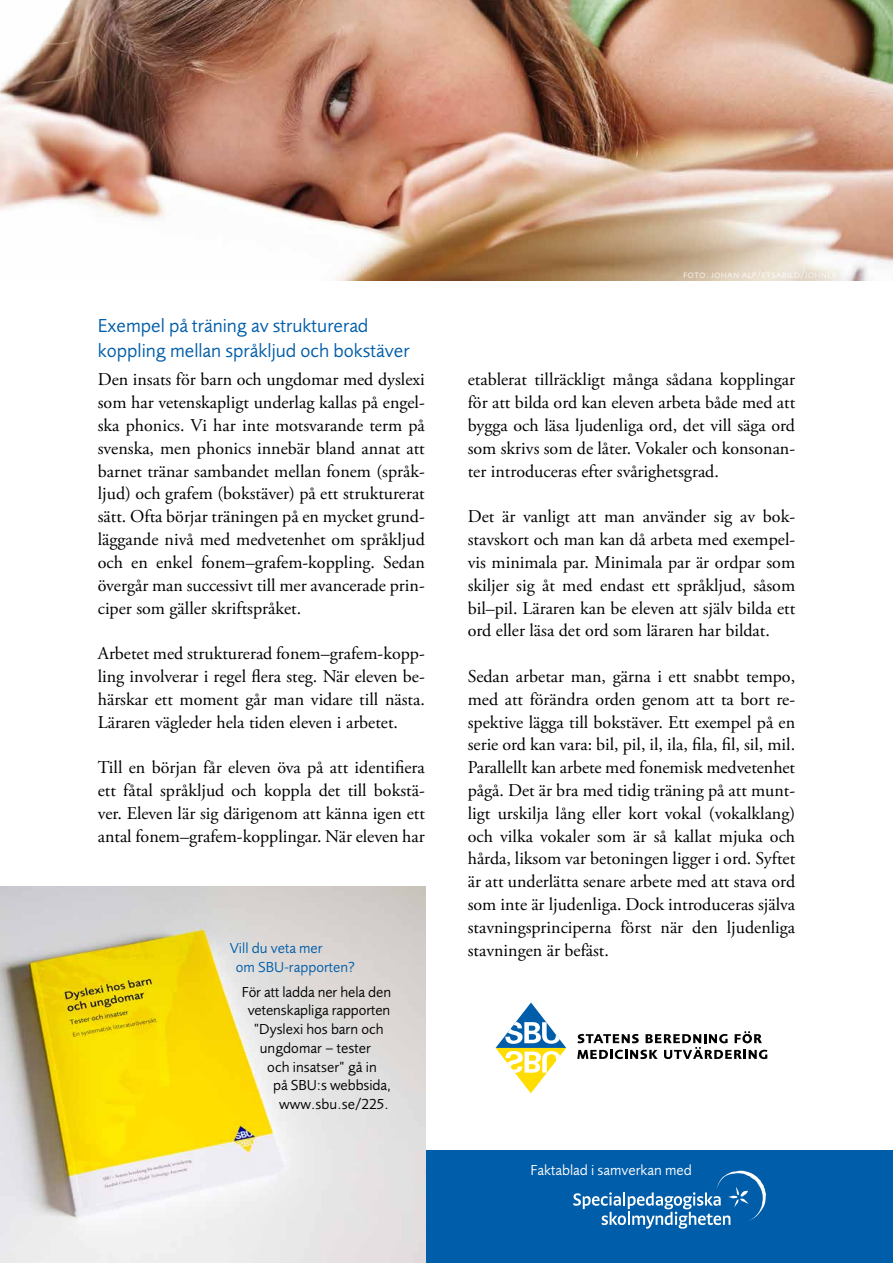
<style>
.page{position:relative;width:893px;height:1263px;background:#fff}
.page>*{position:absolute;margin:0;border:0;box-sizing:border-box;transform-origin:0 0}
.Rubrik{font:19.5px/24.3px "Foundry Sans";color:#005da9}
.Brödtext{font:18px/22.8px "Adobe Garamond Pro";color:#000;text-align:justify}
.Rubrik-2{font:15px "Foundry Sans";letter-spacing:-.005em;color:#000}
.Rubrik-3{font:15px/18.8px "Foundry Sans";color:#005da9}
.Brödtext-2{font:15px "Foundry Sans";color:#fff}
.t1{font:10.5px "Foundry Sans Expert";letter-spacing:.005em;color:#fff}
</style>
<div class="page">
<div style="left:0;top:1150px;width:893px;height:113px;background:#005da9"></div>
<img style="left:0;top:0;width:893px;height:281px">
<img style="left:0;top:887px;width:425px;height:376px">
<svg style="left:573px;top:1171px;width:193px;height:58px"></svg>
<svg style="left:496px;top:1002px;width:70px;height:91px"></svg>
<svg style="left:577px;top:1031px;width:190px;height:28px"></svg>
<p class="Rubrik" style="left:98px;top:314px;width:313px">Exempel på träning av strukturerad koppling mellan språkljud och bokstäver</p>
<p class="Brödtext" style="left:98px;top:369px;width:329px">Den insats för barn och ungdomar med dyslexi som har vetenskapligt underlag kallas på engel&shy;ska phonics. Vi har inte motsvarande term på svenska, men phonics innebär bland annat att barnet tränar sambandet mellan fonem (språk&shy;ljud) och grafem (bokstäver) på ett strukturerat sätt. Ofta börjar träningen på en mycket grund&shy;läggande nivå med medvetenhet om språkljud och en enkel fonem–grafem-koppling. Sedan övergår man successivt till mer avancerade prin&shy;ciper som gäller skriftspråket.</p>
<p class="Brödtext" style="left:98px;top:643px;width:329px;text-align:left">Arbetet med strukturerad fonem–grafem-kopp&shy;ling involverar i regel flera steg. När eleven be-- härskar ett moment går man vidare till nästa.<br>Läraren vägleder hela tiden eleven i arbetet.</p>
<p class="Brödtext" style="left:98px;top:757px;width:329px">Till en början får eleven öva på att identifiera ett fåtal språkljud och koppla det till bokstä&shy;ver. Eleven lär sig därigenom att känna igen ett antal fonem–grafem-kopplingar. När eleven har</p>
<p class="Rubrik-3" style="left:236px;top:939px;width:121px;text-indent:-6px">Vill du veta mer<br>om SBU-rapporten?</p>
<p class="Rubrik-2" style="left:242px;top:983px;width:151px">För att ladda ner hela den</p>
<p class="Rubrik-2" style="left:248px;top:1002px;width:144px">vetenskapliga rapporten</p>
<p class="Rubrik-2" style="left:254px;top:1020px;width:131px">”Dyslexi hos barn och</p>
<p class="Rubrik-2" style="left:260px;top:1039px;width:113px">ungdomar – tester</p>
<p class="Rubrik-2" style="left:267px;top:1058px;width:111px">och insatser” gå in</p>
<p class="Rubrik-2" style="left:273px;top:1077px;width:119px">på SBU:s webbsida,</p>
<p class="Rubrik-2" style="left:279px;top:1095px;width:111px">www.sbu.se/225.</p>
<p class="t1" style="left:683px;top:268px;width:155px">foto: johan alp/etsabild/johnér</p>
<p class="Brödtext" style="left:468px;top:369px;width:329px">etablerat tillräckligt många sådana kopplingar för att bilda ord kan eleven arbeta både med att bygga och läsa ljudenliga ord, det vill säga ord som skrivs som de låter. Vokaler och konsonan&shy;ter introduceras efter svårighetsgrad.</p>
<p class="Brödtext" style="left:468px;top:506px;width:329px">Det är vanligt att man använder sig av bok&shy;stavskort och man kan då arbeta med exempel&shy;vis minimala par. Minimala par är ordpar som skiljer sig åt med endast ett språkljud, såsom bil–pil. Läraren kan be eleven att själv bilda ett ord eller läsa det ord som läraren har bildat.</p>
<p class="Brödtext" style="left:468px;top:665px;width:329px;text-align:left">Sedan arbetar man, gärna i ett snabbt tempo, med att förändra orden genom att ta bort re-- spektive lägga till bokstäver. Ett exempel på en serie ord kan vara: bil, pil, il, ila, fila, fil, sil, mil.<br>Parallellt kan arbete med fonemisk medvetenhet pågå. Det är bra med tidig träning på att munt&shy;ligt urskilja lång eller kort vokal (vokalklang) och vilka vokaler som är så kallat mjuka och hårda, liksom var betoningen ligger i ord. Syftet är att underlätta senare arbete med att stava ord som inte är ljudenliga. Dock introduceras själva stavningsprinciperna först när den ljudenliga stavningen är befäst.</p>
<p class="Brödtext-2" style="left:530px;top:1161px;width:163px">Faktablad i samverkan med</p>
</div>
